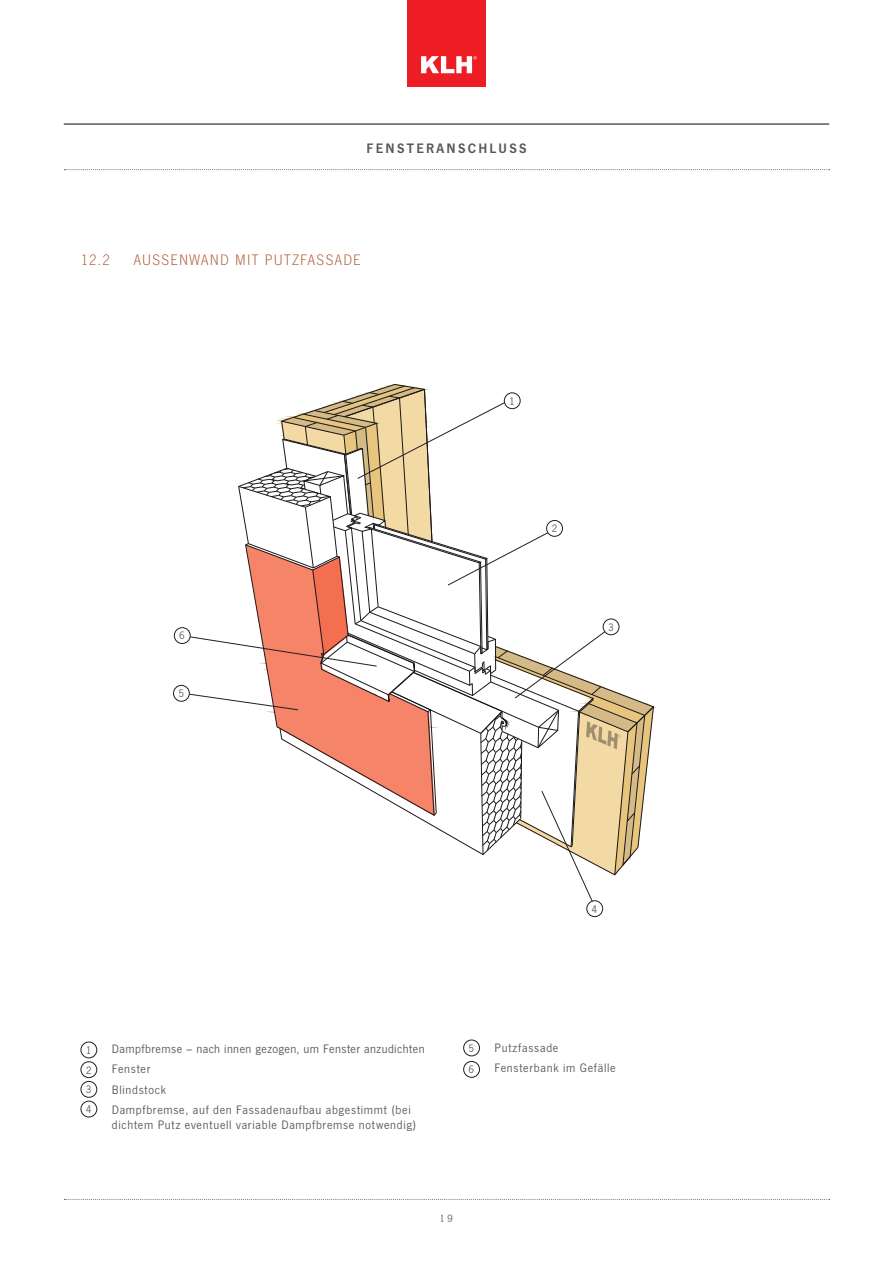
<style>
.page{position:relative;width:893px;height:1263px;background:#fff}
.page>*{position:absolute;margin:0;border:0;box-sizing:border-box;transform-origin:0 0}
.überschrift_light{font:15.75px "News Got T Ligh";letter-spacing:.08em;color:#ab562d}
.rubriken{font:600 14.25px "News Got T";letter-spacing:.16em;color:#57585a}
.beschreibungen_dünn{font:12.75px/15px "News Got T";letter-spacing:.055em;color:#57585a}
.beschreibungen_dünn-2{font:12.75px "News Got T";letter-spacing:.035em;color:#57585a}
.nummern{font:11.25px "News Got T";color:#57585a}
.t1{font:11.1px "Amasis MT Pro";color:#57585a}
</style>
<div class="page">
<svg style="left:180px;top:384px;width:477px;height:524px"></svg>
<div style="left:463px;top:1040px;width:17px;height:16px;border:1px solid #231f20;border-radius:50%"></div>
<div style="left:173px;top:685px;width:16px;height:16px;background:#fff;border-radius:50%"></div>
<div style="left:173px;top:685px;width:16px;height:16px;border:1px solid #231f20;border-radius:50%"></div>
<div style="left:463px;top:1061px;width:17px;height:16px;border:1px solid #231f20;border-radius:50%"></div>
<div style="left:174px;top:628px;width:16px;height:15px;background:#fff;border-radius:50%"></div>
<div style="left:174px;top:627px;width:16px;height:17px;border:1px solid #231f20;border-radius:50%"></div>
<div style="left:81px;top:1101px;width:16px;height:16px;border:1px solid #231f20;border-radius:50%"></div>
<div style="left:587px;top:901px;width:16px;height:16px;background:#fff;border-radius:50%"></div>
<div style="left:587px;top:900px;width:16px;height:17px;border:1px solid #231f20;border-radius:50%"></div>
<div style="left:81px;top:1081px;width:16px;height:16px;border:1px solid #231f20;border-radius:50%"></div>
<div style="left:603px;top:619px;width:16px;height:16px;background:#fff;border-radius:50%"></div>
<div style="left:603px;top:619px;width:16px;height:16px;border:1px solid #231f20;border-radius:50%"></div>
<div style="left:81px;top:1042px;width:16px;height:16px;border:1px solid #231f20;border-radius:50%"></div>
<div style="left:504px;top:393px;width:16px;height:16px;background:#fff;border-radius:50%"></div>
<div style="left:504px;top:393px;width:16px;height:16px;border:1px solid #231f20;border-radius:50%"></div>
<div style="left:81px;top:1061px;width:16px;height:17px;border:1px solid #231f20;border-radius:50%"></div>
<div style="left:547px;top:520px;width:15px;height:16px;background:#fff;border-radius:50%"></div>
<div style="left:546px;top:520px;width:17px;height:16px;border:1px solid #231f20;border-radius:50%"></div>
<svg style="left:64px;top:1199px;width:766px;height:1px"></svg>
<hr style="left:64px;top:123px;width:765px;height:2px;background:#57585a">
<svg style="left:64px;top:169px;width:766px;height:1px"></svg>
<div style="left:407px;top:0;width:79px;height:86px;background:#ee1d23"></div>
<svg style="left:421px;top:56px;width:56px;height:17px"></svg>
<p class="rubriken" style="left:367px;top:140px;width:161px">FENSTERANSCHLUSS</p>
<p class="überschrift_light" style="left:81px;top:251px;width:31px">12.2</p>
<p class="überschrift_light" style="left:134px;top:251px;width:228px">AUSSENWAND MIT PUTZFASSADE</p>
<p class="nummern" style="left:179px;top:629px;width:7px">6</p>
<p class="nummern" style="left:178px;top:687px;width:7px">5</p>
<p class="nummern" style="left:509px;top:395px;width:7px">1</p>
<p class="nummern" style="left:552px;top:522px;width:7px">2</p>
<p class="nummern" style="left:608px;top:621px;width:7px">3</p>
<p class="nummern" style="left:592px;top:903px;width:7px">4</p>
<p class="nummern" style="left:86px;top:1044px;width:7px">1</p>
<p class="nummern" style="left:86px;top:1063px;width:7px">2</p>
<p class="nummern" style="left:86px;top:1083px;width:7px">3</p>
<p class="beschreibungen_dünn-2" style="left:112px;top:1041px;width:314px">Dampfbremse – nach innen gezogen, um Fenster anzudichten</p>
<p class="beschreibungen_dünn" style="left:112px;top:1061px;width:40px">Fenster</p>
<p class="beschreibungen_dünn" style="left:112px;top:1081px;width:56px">Blindstock</p>
<p class="nummern" style="left:469px;top:1042px;width:7px">5</p>
<p class="nummern" style="left:469px;top:1063px;width:7px">6</p>
<p class="beschreibungen_dünn" style="left:495px;top:1040px;width:65px">Putzfassade</p>
<p class="beschreibungen_dünn" style="left:495px;top:1060px;width:123px">Fensterbank im Gefälle</p>
<p class="nummern" style="left:86px;top:1103px;width:7px">4</p>
<p class="beschreibungen_dünn" style="left:112px;top:1102px;width:306px">Dampfbremse, auf den Fassadenaufbau abgestimmt (bei dichtem Putz eventuell variable Dampfbremse notwendig)</p>
<p class="t1" style="left:440px;top:1211px;width:15px">19</p>
</div>
